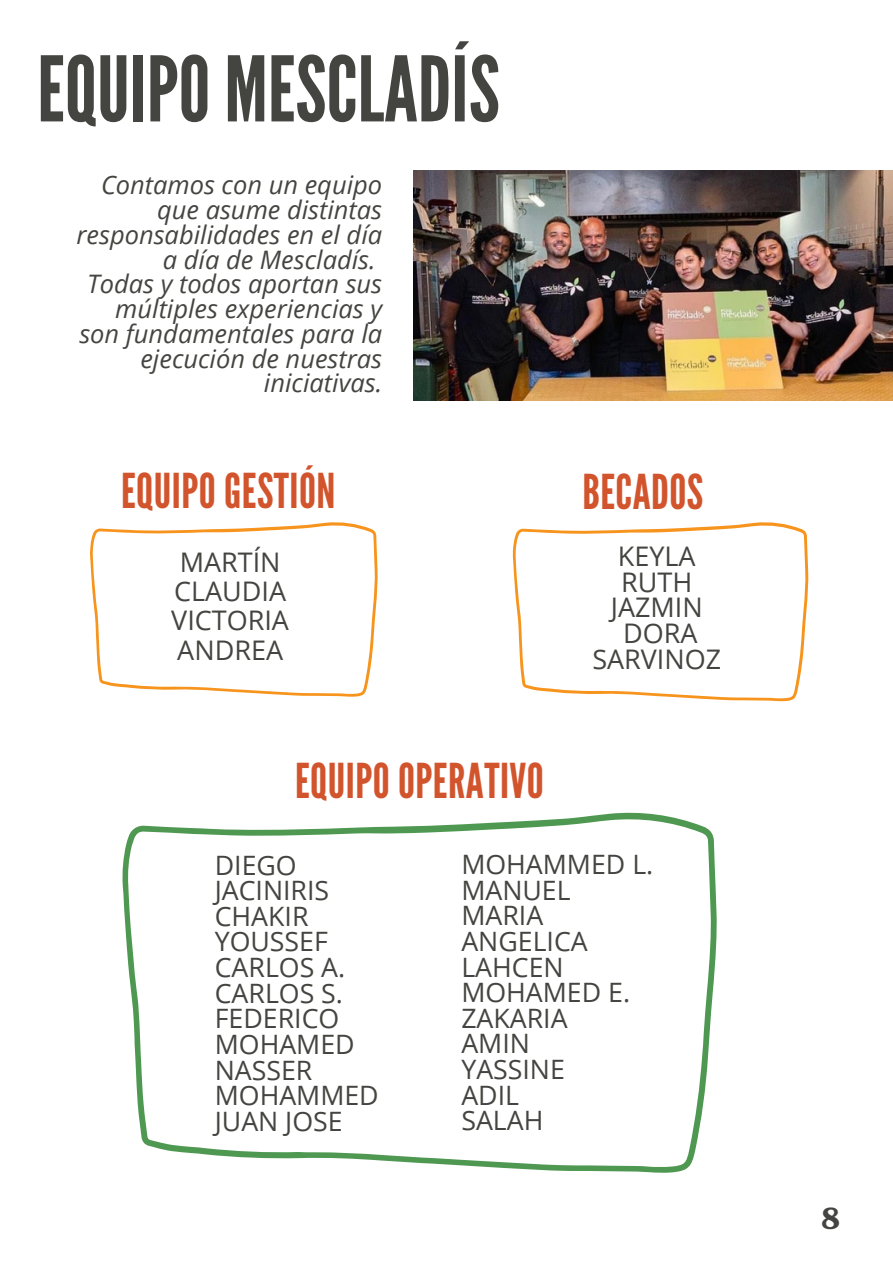
<style>
.page{position:relative;width:893px;height:1264px;background:#fff}
.page>*{position:absolute;margin:0;border:0;box-sizing:border-box;transform-origin:0 0}
.t1{font:90px "League Gothic";color:#444440}
.t2{font:48px "League Gothic";letter-spacing:.01em;color:#d2542c}
.t3{font:30px "Calistoga";color:#444440}
.t4{font:27px/25.8px "Open Sans";color:#444440;text-align:center}
.t5{font:26.7px/25.7px "Open Sans";color:#444440}
.t6{font:italic 25.5px/24.8px "Open Sans";color:#444440;text-align:right}
</style>
<div class="page">
<img style="left:414px;top:170px;width:478px;height:231px">
<svg style="left:122px;top:812px;width:595px;height:360px"></svg>
<svg style="left:512px;top:522px;width:296px;height:179px"></svg>
<svg style="left:90px;top:522px;width:288px;height:174px"></svg>
<h1 class="t1" style="left:37px;top:37px;width:464px">EQUIPO MESCLADÍS</h1>
<p class="t6" style="left:76px;top:172px;width:307px">Contamos con un equipo que asume distintas responsabilidades en el día a día de Mescladís.<br>Todas y todos aportan sus múltiples experiencias y son fundamentales para la ejecución de nuestras iniciativas.</p>
<h2 class="t2" style="left:121px;top:463px;width:216px">EQUIPO GESTIÓN</h2>
<p class="t4" style="left:171px;top:546px;width:119px;line-height:29.2px">MARTÍN<br>CLAUDIA<br>VICTORIA<br>ANDREA</p>
<h2 class="t2" style="left:295px;top:753px;width:250px">EQUIPO OPERATIVO</h2>
<h2 class="t2" style="left:582px;top:464px;width:122px">BECADOS</h2>
<p class="t4" style="left:592px;top:542px;width:130px">KEYLA<br>RUTH<br>JAZMIN<br>DORA<br>SARVINOZ</p>
<p class="t5" style="left:215px;top:851px;width:165px">DIEGO<br>JACINIRIS<br>CHAKIR<br>YOUSSEF<br>CARLOS A.<br>CARLOS S.<br>FEDERICO<br>MOHAMED<br>NASSER<br>MOHAMMED<br>JUAN JOSE</p>
<p class="t5" style="left:461px;top:851px;width:193px">MOHAMMED L.<br>MANUEL<br>MARIA<br>ANGELICA<br>LAHCEN<br>MOHAMED E.<br>ZAKARIA<br>AMIN<br>YASSINE<br>ADIL<br>SALAH</p>
<p class="t3" style="left:821px;top:1198px;width:21px">8</p>
</div>
